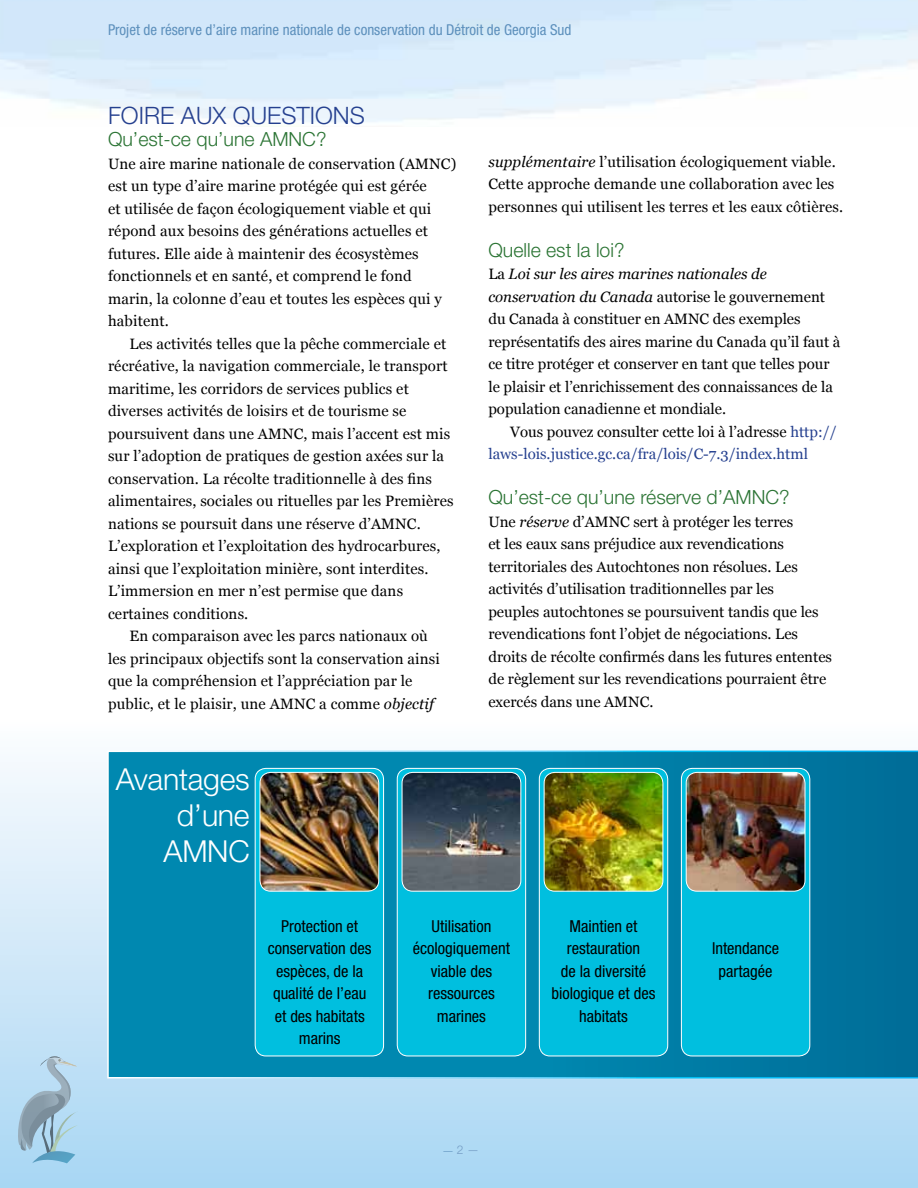
<style>
.page{position:relative;width:918px;height:1188px;background:#fff}
.page>*{position:absolute;margin:0;border:0;box-sizing:border-box;transform-origin:0 0}
.t1{font:300 30.3px/36.3px "Helvetica Neue LT Std";letter-spacing:-.01em;color:#fff;text-align:right}
.t2{font:300 24px "Helvetica Neue LT Std";color:#25408f}
.t3{font:300 19.5px "Helvetica Neue LT Std";color:#2b7434}
.t4{font:condensed 16.5px/22.5px "Helvetica Neue";color:#000;text-align:center}
.t5{font:15px/22.5px "Georgia";letter-spacing:.01em;color:#000}
.t6{font:condensed 15px "Helvetica Neue";color:#5d90bc}
.t7{font:15px "Georgia";color:#25408f}
.t8{font:italic 15px "Georgia";color:#000}
.t9{font:300 12px "Helvetica Neue LT Std";color:#759dc5}
.s1{font-style:italic}
.s2{font-style:normal}
.s3{color:#25408f}
.s4{font-family:"Times";font-weight:400;color:#5d90bc}
</style>
<div class="page">
<svg style="left:0;top:750px;width:918px;height:438px;background:#bbdff5"></svg>
<svg style="left:16px;top:1056px;width:63px;height:107px;background:#a3c5d9"></svg>
<svg style="left:107px;top:751px;width:811px;height:327px;background:#0481aa"></svg>
<div style="left:397px;top:768px;width:129px;height:288px;background:#00bfdf;border-radius:11px"></div>
<div style="left:397px;top:768px;width:129px;height:288px;border:1px solid #fff;border-radius:11px"></div>
<img style="left:402px;top:772px;width:119px;height:119px">
<div style="left:402px;top:772px;width:119px;height:120px;border:1px solid #fff;border-radius:11px"></div>
<div style="left:255px;top:768px;width:129px;height:288px;background:#00bfdf;border-radius:11px"></div>
<div style="left:255px;top:768px;width:129px;height:288px;border:1px solid #fff;border-radius:11px"></div>
<img style="left:260px;top:772px;width:119px;height:119px">
<div style="left:260px;top:772px;width:119px;height:120px;border:1px solid #fff;border-radius:11px"></div>
<div style="left:539px;top:768px;width:129px;height:288px;background:#00bfdf;border-radius:11px"></div>
<div style="left:539px;top:768px;width:129px;height:288px;border:1px solid #fff;border-radius:11px"></div>
<img style="left:544px;top:772px;width:119px;height:118px">
<div style="left:544px;top:772px;width:119px;height:120px;border:1px solid #fff;border-radius:11px"></div>
<div style="left:681px;top:768px;width:129px;height:288px;background:#00bfdf;border-radius:11px"></div>
<div style="left:681px;top:768px;width:129px;height:288px;border:1px solid #fff;border-radius:11px"></div>
<img style="left:686px;top:772px;width:119px;height:118px">
<div style="left:686px;top:772px;width:119px;height:120px;border:1px solid #fff;border-radius:11px"></div>
<p class="t6" style="left:108px;top:21px;width:465px">Projet de réserve d’aire marine nationale de conservation du Détroit de Georgia Sud</p>
<h2 class="t2" style="left:108px;top:100px;width:258px">FOIRE AUX QUESTIONS</h2>
<p class="t3" style="left:108px;top:127px;width:220px">Qu’est-ce qu’une AMNC?</p>
<p class="t5" style="left:108px;top:153px;width:350px">Une aire marine nationale de conservation (AMNC)</p>
<p class="t5" style="left:108px;top:175px;width:320px">est un type d’aire marine protégée qui est gérée</p>
<p class="t5" style="left:108px;top:198px;width:325px">et utilisée de façon écologiquement viable et qui</p>
<p class="t5" style="left:108px;top:220px;width:321px">répond aux besoins des générations actuelles et</p>
<p class="t5" style="left:108px;top:243px;width:312px">futures. Elle aide à maintenir des écosystèmes</p>
<p class="t5" style="left:108px;top:265px;width:305px">fonctionnels et en santé, et comprend le fond</p>
<p class="t5" style="left:108px;top:288px;width:335px">marin, la colonne d’eau et toutes les espèces qui y</p>
<p class="t5" style="left:108px;top:310px;width:62px">habitent.</p>
<p class="t5" style="left:130px;top:333px;width:318px">Les activités telles que la pêche commerciale et</p>
<p class="t5" style="left:108px;top:355px;width:341px">récréative, la navigation commerciale, le transport</p>
<p class="t5" style="left:108px;top:378px;width:302px">maritime, les corridors de services publics et</p>
<p class="t5" style="left:108px;top:400px;width:300px">diverses activités de loisirs et de tourisme se</p>
<p class="t5" style="left:108px;top:423px;width:344px">poursuivent dans une AMNC, mais l’accent est mis</p>
<p class="t5" style="left:108px;top:445px;width:338px">sur l’adoption de pratiques de gestion axées sur la</p>
<p class="t5" style="left:108px;top:468px;width:326px">conservation. La récolte traditionnelle à des fins</p>
<p class="t5" style="left:108px;top:490px;width:347px">alimentaires, sociales ou rituelles par les Premières</p>
<p class="t5" style="left:108px;top:513px;width:314px">nations se poursuit dans une réserve d’AMNC.</p>
<p class="t5" style="left:108px;top:535px;width:334px">L’exploration et l’exploitation des hydrocarbures,</p>
<p class="t5" style="left:108px;top:558px;width:322px">ainsi que l’exploitation minière, sont interdites.</p>
<p class="t5" style="left:108px;top:580px;width:297px">L’immersion en mer n’est permise que dans</p>
<p class="t5" style="left:108px;top:603px;width:142px">certaines conditions.</p>
<p class="t5" style="left:130px;top:625px;width:300px">En comparaison avec les parcs nationaux où</p>
<p class="t5" style="left:108px;top:648px;width:333px">les principaux objectifs sont la conservation ainsi</p>
<p class="t5" style="left:108px;top:670px;width:306px">que la compréhension et l’appréciation par le</p>
<p class="t5" style="left:108px;top:693px;width:328px">public, et le plaisir, une AMNC a comme <span class="s1">objectif</span></p>
<h2 class="t1" style="left:116px;top:760px;width:135px">Avantages d’une<br>AMNC</h2>
<p class="t5" style="left:488px;top:151px;width:356px"><span class="s1">supplémentaire</span> l’utilisation écologiquement viable.<br>Cette approche demande une collaboration avec les personnes qui utilisent les terres et les eaux côtières.</p>
<p class="t3" style="left:488px;top:238px;width:138px">Quelle est la loi?</p>
<p class="t8" style="left:488px;top:265px;width:280px"><span class="s2">La</span> Loi sur les aires marines nationales de</p>
<p class="t5" style="left:488px;top:286px;width:338px"><span class="s1">conservation du Canada</span> autorise le gouvernement</p>
<p class="t5" style="left:488px;top:308px;width:314px">du Canada à constituer en AMNC des exemples</p>
<p class="t5" style="left:488px;top:331px;width:354px">représentatifs des aires marine du Canada qu’il faut à</p>
<p class="t5" style="left:488px;top:353px;width:343px">ce titre protéger et conserver en tant que telles pour</p>
<p class="t5" style="left:488px;top:376px;width:346px">le plaisir et l’enrichissement des connaissances de la</p>
<p class="t5" style="left:488px;top:398px;width:239px">population canadienne et mondiale.</p>
<p class="t5" style="left:510px;top:421px;width:328px">Vous pouvez consulter cette loi à l’adresse <span class="s3">http://</span></p>
<p class="t7" style="left:488px;top:445px;width:321px">laws-lois.justice.gc.ca/fra/lois/C-7.3/index.html</p>
<p class="t3" style="left:488px;top:486px;width:303px">Qu’est-ce qu’une réserve d’AMNC?</p>
<p class="t5" style="left:488px;top:511px;width:345px">Une <span class="s1">réserve</span> d’AMNC sert à protéger les terres<br>et les eaux sans préjudice aux revendications territoriales des Autochtones non résolues. Les activités d’utilisation traditionnelles par les<br>peuples autochtones se poursuivent tandis que les revendications font l’objet de négociations. Les droits de récolte confirmés dans les futures ententes de règlement sur les revendications pourraient être exercés dans une AMNC.</p>
<p class="t4" style="left:268px;top:914px;width:105px">Protection et conservation des espèces, de la qualité de l’eau et des habitats marins</p>
<p class="t4" style="left:413px;top:914px;width:99px">Utilisation écologiquement viable des ressources marines</p>
<p class="t4" style="left:552px;top:914px;width:105px">Maintien et restauration<br>de la diversité biologique et des habitats</p>
<p class="t9" style="left:442px;top:1142px;width:38px"><span class="s4">—</span>2 —</p>
<p class="t4" style="left:712px;top:937px;width:69px">Intendance partagée</p>
</div>
